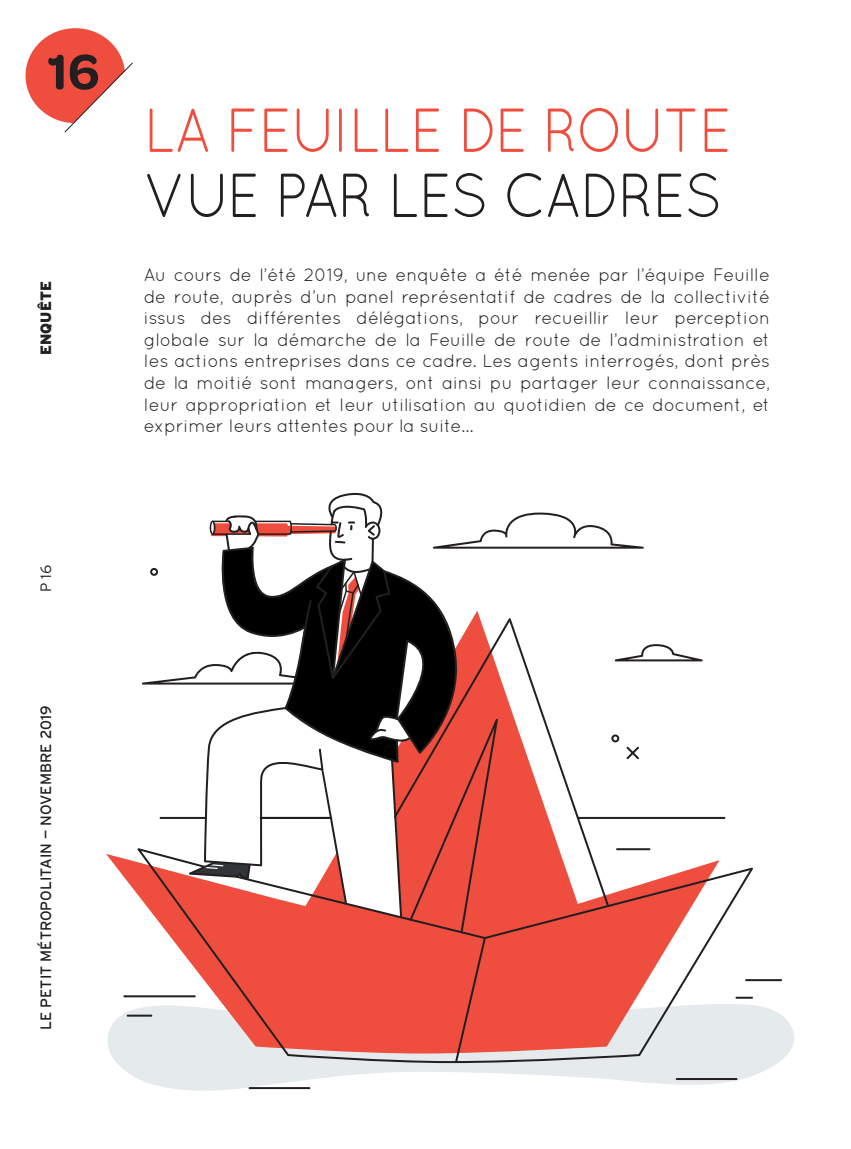
<style>
.page{position:relative;width:851px;height:1149px;background:#fff}
.page>*{position:absolute;margin:0;border:0;box-sizing:border-box;transform-origin:0 0}
.Texte_courant{font:61.95px/65.1px "Quicksand";letter-spacing:-.02em;color:#ef4d3d;scale:.91 1}
.Texte_courant-2{font:600 52.5px "Omnes";color:#231f20}
.Chapo{font:18px/21.6px "Quicksand";letter-spacing:-.01em;color:#231f20;text-align:justify}
.t1{font:15px "Interstate";color:#231f20}
.t2{font:900 15px "Interstate";color:#231f20}
.t3{font:300 15px "Interstate";color:#231f20}
.s1{color:#231f20}
</style>
<div class="page">
<svg style="left:26px;top:28px;width:107px;height:105px"></svg>
<svg style="left:110px;top:1005px;width:684px;height:85px;fill:#e5eaec"></svg>
<svg style="left:106px;top:659px;width:613px;height:394px"></svg>
<svg style="left:702px;top:847px;width:51px;height:215px"></svg>
<hr style="left:576px;top:816px;width:149px;height:2px;background:#231f20">
<hr style="left:123px;top:994px;width:73px;height:2px;background:#231f20">
<hr style="left:127px;top:1014px;width:25px;height:2px;background:#231f20">
<hr style="left:675px;top:1077px;width:62px;height:2px;background:#231f20">
<hr style="left:248px;top:1086px;width:62px;height:2px;background:#231f20">
<hr style="left:745px;top:978px;width:37px;height:2px;background:#231f20">
<svg style="left:735px;top:996px;width:17px;height:2px"></svg>
<svg style="left:136px;top:492px;width:566px;height:570px"></svg>
<p class="Texte_courant-2" style="left:47px;top:42px;width:54px">16</p>
<p class="t2" style="left:37px;top:355px;width:75px;rotate:-90deg">ENQUÊTE</p>
<p class="Texte_courant" style="left:144px;top:97px;width:648px">LA FEUILLE DE ROUTE<br><span class="s1">VUE PAR LES CADRES</span></p>
<p class="Chapo" style="left:144px;top:264px;width:627px">Au cours de l’été 2019, une enquête a été menée par l’équipe Feuille de route, auprès d’un panel représentatif de cadres de la collectivité issus des différentes délégations, pour recueillir leur perception globale sur la démarche de la Feuille de route de l’administration et les actions entreprises dans ce cadre. Les agents interrogés, dont près de la moitié sont managers, ont ainsi pu partager leur connaissance, leur appropriation et leur utilisation au quotidien de ce document, et exprimer leurs attentes pour la suite…</p>
<p class="t3" style="left:37px;top:592px;width:29px;rotate:-90deg">P 16</p>
<p class="t1" style="left:37px;top:1029px;width:325px;rotate:-90deg">LE PETIT MÉTROPOLITAIN — NOVEMBRE 2019</p>
</div>
